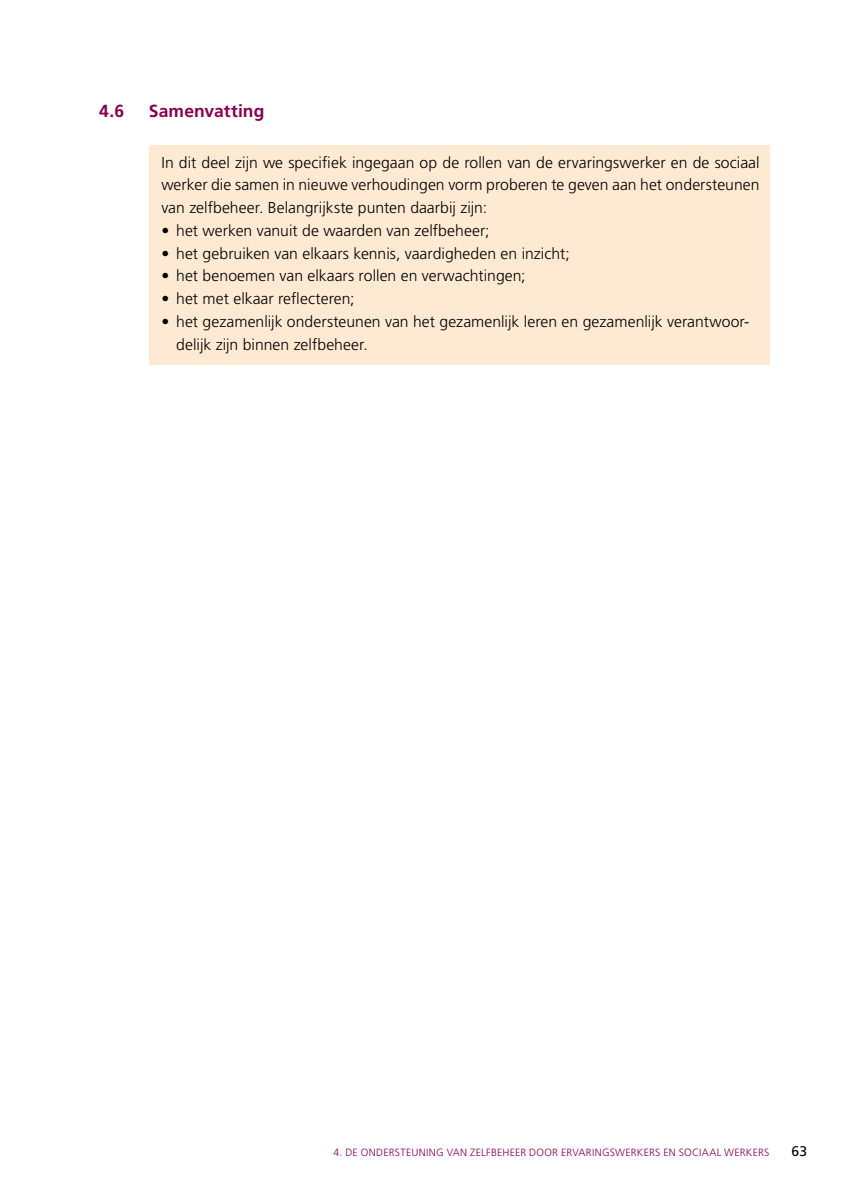
<style>
.page{position:relative;width:844px;height:1191px;background:#fff}
.page>*{position:absolute;margin:0;border:0;box-sizing:border-box;transform-origin:0 0}
.t1{font:700 17.5px "Frutiger";letter-spacing:.005em;color:#870050}
.t2{font:300 15.75px/22.8px "Frutiger";color:#000;text-align:justify}
.t3{font:14px "Frutiger";color:#000}
.t4{font:300 10.5px "Frutiger";letter-spacing:.03em;color:#870050}
</style>
<div class="page">
<div style="left:149px;top:145px;width:620px;height:219px;background:#fee9d2"></div>
<p class="t1" style="left:99px;top:100px;width:26px">4.6</p>
<p class="t1" style="left:149px;top:100px;width:117px">Samenvatting</p>
<p class="t2" style="left:161px;top:151px;width:599px">In dit deel zijn we specifiek ingegaan op de rollen van de ervaringswerker en de sociaal werker die samen in nieuwe verhoudingen vorm proberen te geven aan het ondersteunen van zelfbeheer. Belangrijkste punten daarbij zijn:</p>
<p class="t2" style="left:161px;top:219px;width:330px">• het werken vanuit de waarden van zelfbeheer;</p>
<p class="t2" style="left:161px;top:242px;width:410px">• het gebruiken van elkaars kennis, vaardigheden en inzicht;</p>
<p class="t2" style="left:161px;top:264px;width:365px">• het benoemen van elkaars rollen en verwachtingen;</p>
<p class="t2" style="left:161px;top:287px;width:195px">• het met elkaar reflecteren;</p>
<p class="t2" style="left:176px;top:310px;width:574px;text-indent:-15px">• het gezamenlijk ondersteunen van het gezamenlijk leren en gezamenlijk verantwoor&shy;delijk zijn binnen zelfbeheer.</p>
<p class="t4" style="left:333px;top:1146px;width:437px">4. DE ONDERSTEUNING VAN ZELFBEHEER DOOR ERVARINGSWERKERS EN SOCIAAL WERKERS</p>
<p class="t3" style="left:791px;top:1143px;width:17px">63</p>
</div>
